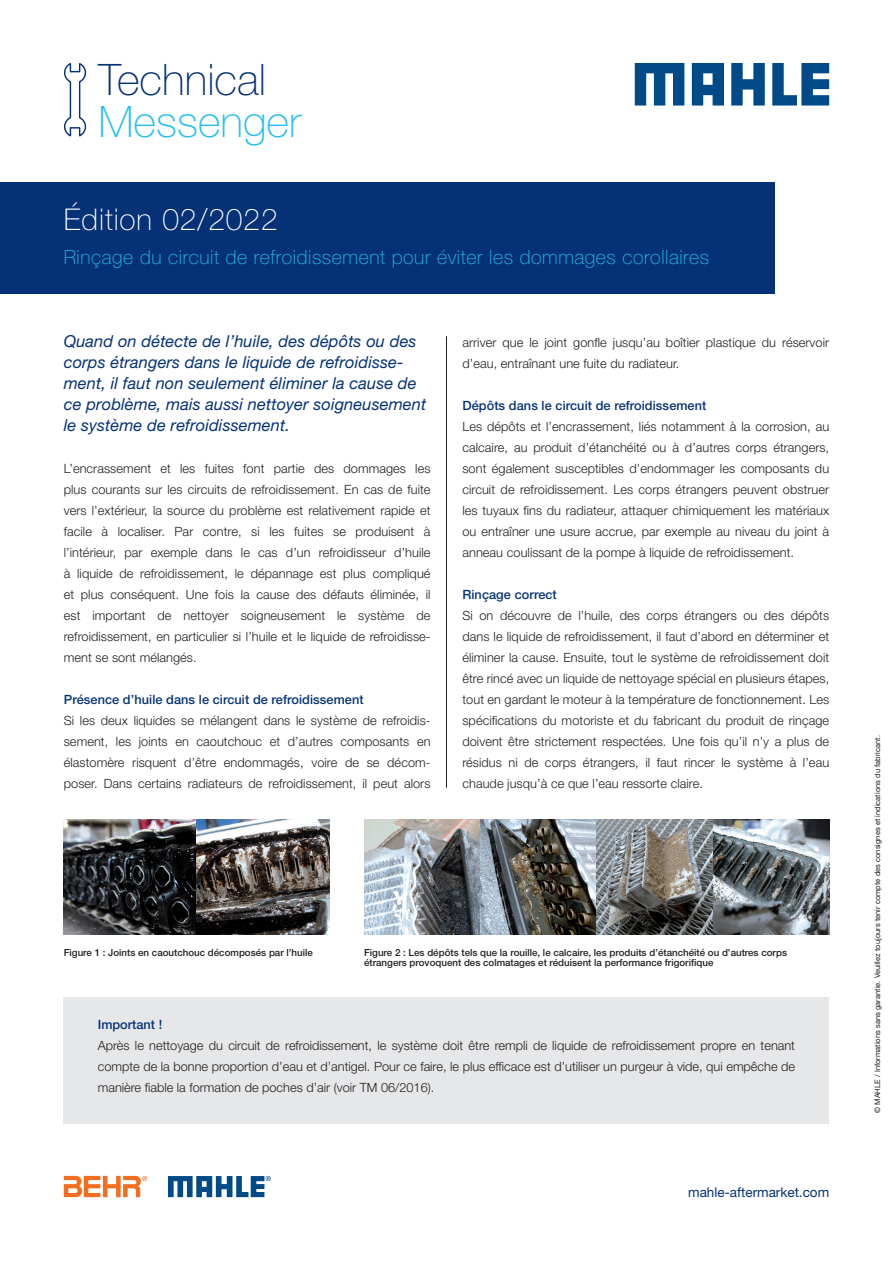
<style>
.page{position:relative;width:893px;height:1263px;background:#fff}
.page>*{position:absolute;margin:0;border:0;box-sizing:border-box;transform-origin:0 0}
.t1{font:100 43.5px "Helvetica Neue LT Pro";color:#053276}
.t2{font:100 43.5px "Helvetica Neue LT Pro";color:#26bff0}
.t3{font:100 30px "Helvetica Neue LT Pro";letter-spacing:.03em;color:#fff}
.t4{font:100 19.5px "Helvetica Neue LT Pro";letter-spacing:.03em;color:#26bff0}
.t5{font:italic 16.5px/21px "Helvetica Neue LT Pro";letter-spacing:.005em;color:#053276}
.t6{font:13.5px "Helvetica Neue LT Pro";color:#053276}
.t7{font:300 12.75px/21px "Helvetica Neue LT Pro";letter-spacing:.005em;color:#231f20;text-align:justify}
.t8{font:500 12.75px "Helvetica Neue LT Pro";letter-spacing:.005em;color:#053276}
.t9{font:500 9.75px/10.5px "Helvetica Neue LT Pro";color:#231f20}
.t10{font:7.5px "Helvetica Neue LT Com";letter-spacing:.005em;color:#231f20}
</style>
<div class="page">
<svg style="left:64px;top:63px;width:23px;height:74px"></svg>
<hr style="left:446px;top:336px;width:1px;height:452px;background:#231f20">
<div style="left:0;top:183px;width:774px;height:111px;background:#053276"></div>
<img style="left:64px;top:819px;width:133px;height:116px">
<img style="left:197px;top:819px;width:133px;height:116px">
<svg style="left:168px;top:1176px;width:103px;height:21px"></svg>
<svg style="left:64px;top:1175px;width:83px;height:22px"></svg>
<div style="left:64px;top:998px;width:765px;height:126px;background:#e6e7e9"></div>
<img style="left:364px;top:819px;width:116px;height:116px">
<img style="left:480px;top:819px;width:117px;height:116px">
<svg style="left:597px;top:819px;width:116px;height:116px;background:#777877"></svg>
<svg style="left:713px;top:819px;width:116px;height:116px;background:#747b7f"></svg>
<svg style="left:635px;top:63px;width:49px;height:43px"></svg>
<svg style="left:731px;top:63px;width:34px;height:43px"></svg>
<svg style="left:772px;top:63px;width:57px;height:43px"></svg>
<svg style="left:692px;top:63px;width:32px;height:43px"></svg>
<h1 class="t1" style="left:98px;top:53px;width:169px">Technical</h1>
<h1 class="t2" style="left:98px;top:95px;width:204px">Messenger</h1>
<h2 class="t3" style="left:64px;top:201px;width:216px">Édition 02/2022</h2>
<h3 class="t4" style="left:64px;top:245px;width:647px">Rinçage du circuit de refroidissement pour éviter les dommages corollaires</h3>
<p class="t5" style="left:64px;top:330px;width:364px">Quand on détecte de l’huile, des dépôts ou des corps étrangers dans le liquide de refroidisse&shy;ment, il faut non seulement éliminer la cause de ce problème, mais aussi nettoyer soigneusement le système de refroidissement.</p>
<p class="t7" style="left:64px;top:457px;width:368px">L’encrassement et les fuites font partie des dommages les plus courants sur les circuits de refroidissement. En cas de fuite vers l’extérieur, la source du problème est relativement rapide et facile à localiser. Par contre, si les fuites se produisent à l’intérieur, par exemple dans le cas d’un refroidisseur d’huile à liquide de refroidissement, le dépannage est plus compliqué et plus conséquent. Une fois la cause des défauts éliminée, il est important de nettoyer soigneusement le système de refroidissement, en particulier si l’huile et le liquide de refroidisse&shy;ment se sont mélangés.</p>
<p class="t8" style="left:64px;top:691px;width:301px">Présence d’huile dans le circuit de refroidissement</p>
<p class="t7" style="left:64px;top:709px;width:368px">Si les deux liquides se mélangent dans le système de refroidis&shy;sement, les joints en caoutchouc et d’autres composants en élastomère risquent d’être endommagés, voire de se décom&shy;poser. Dans certains radiateurs de refroidissement, il peut alors</p>
<p class="t7" style="left:462px;top:331px;width:368px">arriver que le joint gonfle jusqu’au boîtier plastique du réservoir d’eau, entraînant une fuite du radiateur.</p>
<p class="t8" style="left:462px;top:397px;width:245px">Dépôts dans le circuit de refroidissement</p>
<p class="t7" style="left:462px;top:415px;width:368px">Les dépôts et l’encrassement, liés notamment à la corrosion, au calcaire, au produit d’étanchéité ou à d’autres corps étrangers, sont également susceptibles d’endommager les composants du circuit de refroidissement. Les corps étrangers peuvent obstruer les tuyaux fins du radiateur, attaquer chimiquement les matériaux ou entraîner une usure accrue, par exemple au niveau du joint à anneau coulissant de la pompe à liquide de refroidissement.</p>
<p class="t8" style="left:462px;top:586px;width:96px">Rinçage correct</p>
<p class="t7" style="left:462px;top:604px;width:368px">Si on découvre de l’huile, des corps étrangers ou des dépôts dans le liquide de refroidissement, il faut d’abord en déterminer et éliminer la cause. Ensuite, tout le système de refroidissement doit être rincé avec un liquide de nettoyage spécial en plusieurs étapes, tout en gardant le moteur à la température de fonctionnement. Les spécifications du motoriste et du fabricant du produit de rinçage doivent être strictement respectées. Une fois qu’il n’y a plus de résidus ni de corps étrangers, il faut rincer le système à l’eau chaude jusqu’à ce que l’eau ressorte claire.</p>
<p class="t9" style="left:64px;top:947px;width:251px">Figure 1 : Joints en caoutchouc décomposés par l’huile</p>
<p class="t9" style="left:364px;top:947px;width:424px">Figure 2 : Les dépôts tels que la rouille, le calcaire, les produits d’étanchéité ou d’autres corps étrangers provoquent des colmatages et réduisent la performance frigorifique</p>
<p class="t8" style="left:98px;top:1017px;width:66px">Important !</p>
<p class="t7" style="left:98px;top:1035px;width:699px">Après le nettoyage du circuit de refroidissement, le système doit être rempli de liquide de refroidissement propre en tenant compte de la bonne proportion d’eau et d’antigel. Pour ce faire, le plus efficace est d’utiliser un purgeur à vide, qui empêche de manière fiable la formation de poches d’air (voir TM 06/2016).</p>
<p class="t6" style="left:688px;top:1184px;width:143px">mahle-aftermarket.com</p>
<p class="t10" style="left:873px;top:1113px;width:379px;rotate:-90deg">© MAHLE / Informations sans garantie. Veuillez toujours tenir compte des consignes et indications du fabricant.</p>
</div>
